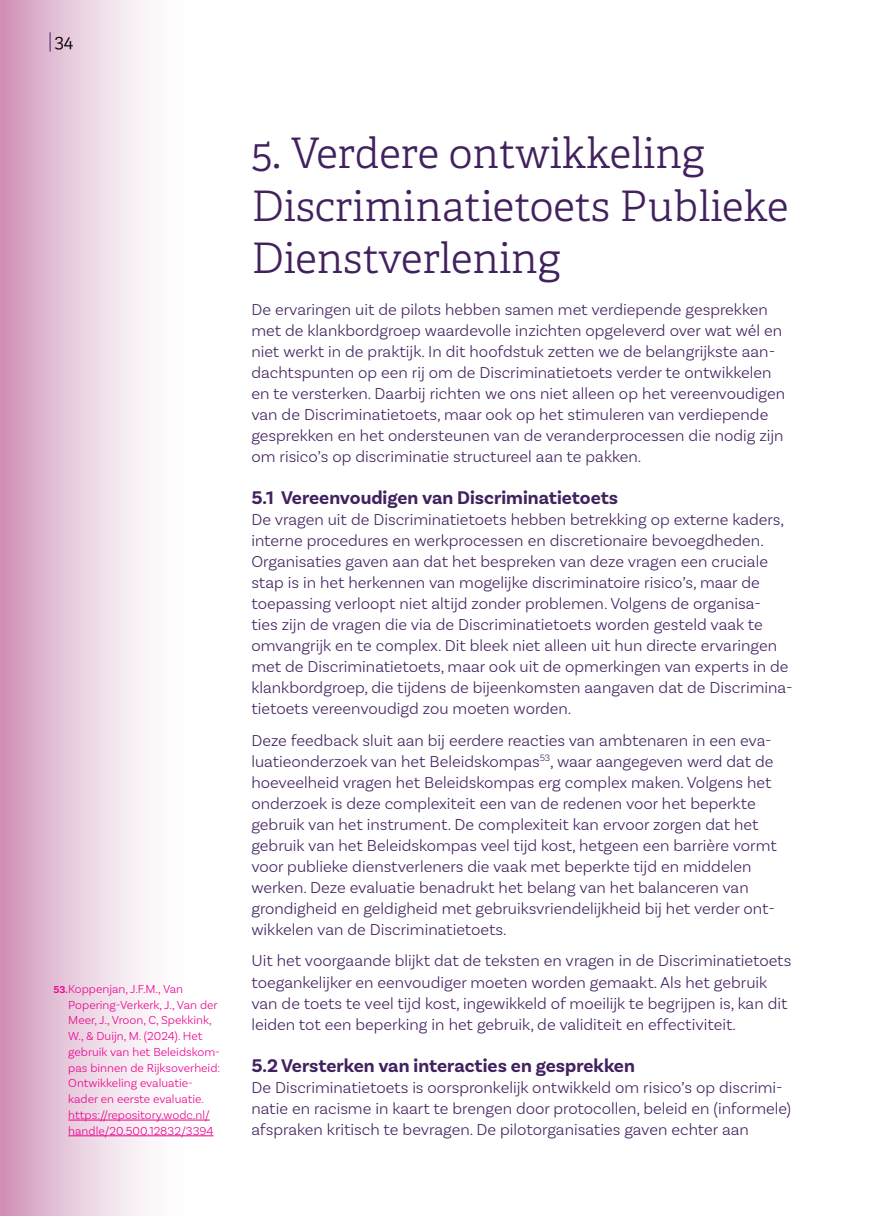
<style>
.page{position:relative;width:869px;height:1216px;background:#fff}
.page>*{position:absolute;margin:0;border:0;box-sizing:border-box;transform-origin:0 0}
.t1{font:300 42px/52.5px "Adelle";color:#42215f}
.t2{font:700 19.25px "Basic Sans";color:#42215f}
.t3{font:300 19.25px "Adelle";color:#000}
.t4{font:300 16.62px/21px "Basic Sans";color:#42215f}
.t5{font:300 12.25px/15.8px "Basic Sans";color:#ec008c}
.s1{font-weight:600;font-size:10.5px}
</style>
<div class="page">
<svg style="left:0;top:0;width:201px;height:1215px"></svg>
<svg style="left:50px;top:32px;width:1px;height:20px"></svg>
<hr style="left:68px;top:1119px;width:142px;height:1px;background:#ec008c">
<hr style="left:68px;top:1135px;width:145px;height:1px;background:#ec008c">
<p class="t3" style="left:55px;top:30px;width:20px">34</p>
<p class="t5" style="left:68px;top:980px;width:153px;text-indent:-15px"><span class="s1">53.</span>Koppenjan, J.F.M., Van<br>Popering-Verkerk, J., Van der<br>Meer, J., Vroon, C, Spekkink,<br>W., &amp; Duijn, M. (2024). Het gebruik van het Beleidskom&shy;pas binnen de Rijksoverheid:<br>Ontwikkeling evaluatie&shy;kader en eerste evaluatie. https://repository.wodc.nl/ handle/20.500.12832/3394</p>
<h1 class="t1" style="left:251px;top:128px;width:538px">5. Verdere ontwikkeling<br>Discriminatietoets Publieke<br>Dienstverlening</h1>
<p class="t4" style="left:251px;top:299px;width:535px">De ervaringen uit de pilots hebben samen met verdiepende gesprekken met de klankbordgroep waardevolle inzichten opgeleverd over wat wél en niet werkt in de praktijk. In dit hoofdstuk zetten we de belangrijkste aan&shy;dachtspunten op een rij om de Discriminatietoets verder te ontwikkelen en te versterken. Daarbij richten we ons niet alleen op het vereenvoudigen van de Discriminatietoets, maar ook op het stimuleren van verdiepende gesprekken en het ondersteunen van de veranderprocessen die nodig zijn om risico’s op discriminatie structureel aan te pakken.</p>
<p class="t2" style="left:251px;top:486px;width:368px">5.1 Vereenvoudigen van Discriminatietoets</p>
<p class="t4" style="left:251px;top:509px;width:542px">De vragen uit de Discriminatietoets hebben betrekking op externe kaders, interne procedures en werkprocessen en discretionaire bevoegdheden.<br>Organisaties gaven aan dat het bespreken van deze vragen een cruciale stap is in het herkennen van mogelijke discriminatoire risico’s, maar de toepassing verloopt niet altijd zonder problemen. Volgens de organisa-<br>ties zijn de vragen die via de Discriminatietoets worden gesteld vaak te omvangrijk en te complex. Dit bleek niet alleen uit hun directe ervaringen met de Discriminatietoets, maar ook uit de opmerkingen van experts in de klankbordgroep, die tijdens de bijeenkomsten aangaven dat de Discrimina&shy;tietoets vereenvoudigd zou moeten worden.</p>
<p class="t4" style="left:251px;top:729px;width:526px">Deze feedback sluit aan bij eerdere reacties van ambtenaren in een eva&shy;luatieonderzoek van het Beleidskompas<sup>53</sup>, waar aangegeven werd dat de hoeveelheid vragen het Beleidskompas erg complex maken. Volgens het onderzoek is deze complexiteit een van de redenen voor het beperkte gebruik van het instrument. De complexiteit kan ervoor zorgen dat het gebruik van het Beleidskompas veel tijd kost, hetgeen een barrière vormt voor publieke dienstverleners die vaak met beperkte tijd en middelen werken. Deze evaluatie benadrukt het belang van het balanceren van grondigheid en geldigheid met gebruiksvriendelijkheid bij het verder ont&shy;wikkelen van de Discriminatietoets.</p>
<p class="t4" style="left:251px;top:950px;width:541px">Uit het voorgaande blijkt dat de teksten en vragen in de Discriminatietoets toegankelijker en eenvoudiger moeten worden gemaakt. Als het gebruik van de toets te veel tijd kost, ingewikkeld of moeilijk te begrijpen is, kan dit leiden tot een beperking in het gebruik, de validiteit en effectiviteit.</p>
<p class="t2" style="left:251px;top:1053px;width:385px">5.2 Versterken van interacties en gesprekken</p>
<p class="t4" style="left:251px;top:1076px;width:541px">De Discriminatietoets is oorspronkelijk ontwikkeld om risico’s op discrimi&shy;natie en racisme in kaart te brengen door protocollen, beleid en (informele) afspraken kritisch te bevragen. De pilotorganisaties gaven echter aan</p>
</div>
